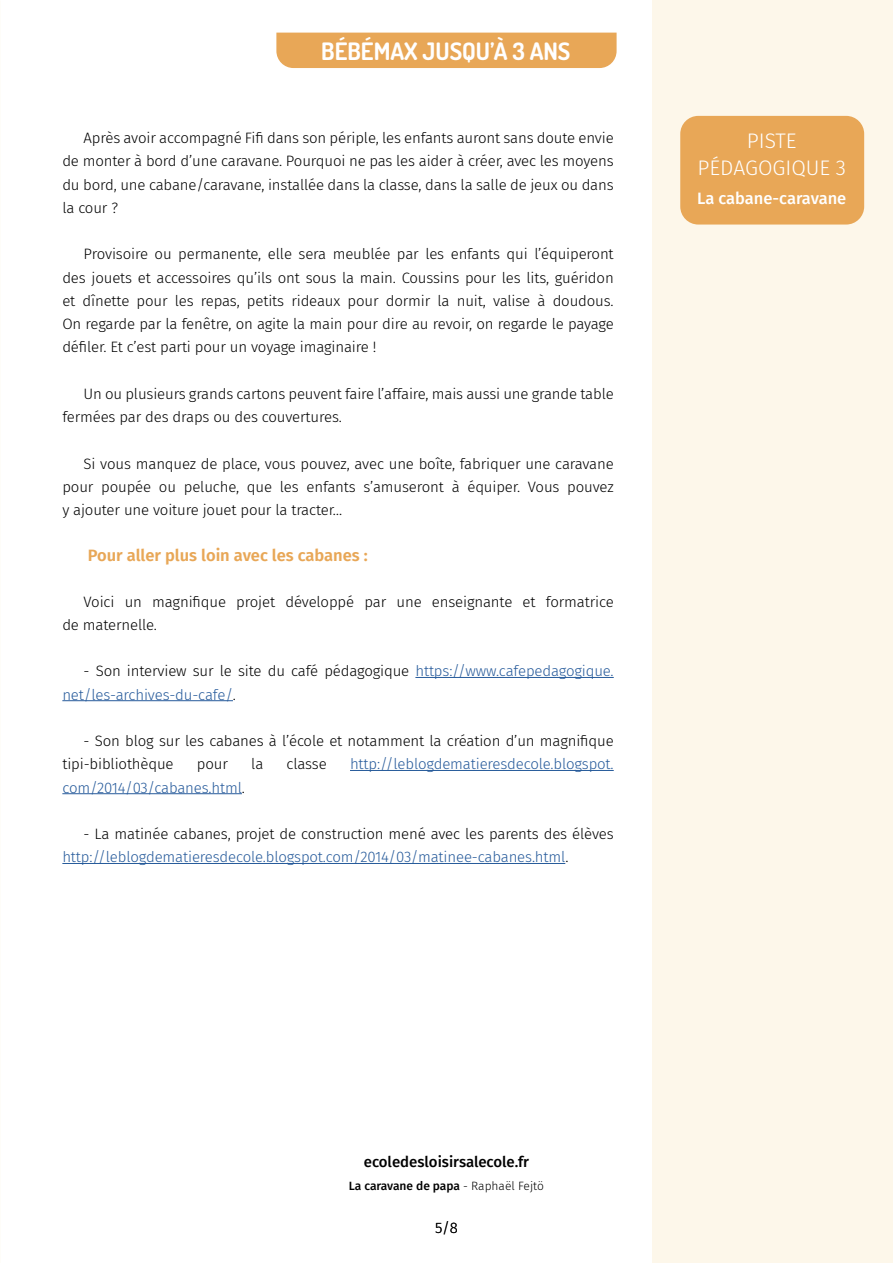
<style>
.page{position:relative;width:893px;height:1263px;background:#fff}
.page>*{position:absolute;margin:0;border:0;box-sizing:border-box;transform-origin:0 0}
.t1{font:700 24px "Dosis";color:#fff}
.t2{font:300 21px/27px "Fira Sans";color:#fff;text-align:center}
.t3{font:600 16.5px "Fira Sans";color:#e8a757}
.t4{font:500 16.5px "Fira Sans";letter-spacing:-.01em;color:#fff}
.t5{font:300 15px/23.2px "Fira Sans";letter-spacing:-.01em;color:#000;text-align:justify}
.t6{font:300 15px/23.2px "Fira Sans";letter-spacing:-.01em;color:#275b9b}
.t7{font:500 15px "Fira Sans";color:#000}
.t8{font:500 12px "Fira Sans";letter-spacing:-.01em;color:#000}
.s1{color:#000}
.s2{font-weight:300}
</style>
<div class="page">
<div style="left:652px;top:0;width:241px;height:1263px;background:#fdf7ea"></div>
<div style="left:276px;top:33px;width:341px;height:35px;background:#e8a757"></div>
<hr style="left:415px;top:677px;width:199px;height:1px;background:#275b9b">
<hr style="left:62px;top:700px;width:171px;height:1px;background:#275b9b">
<hr style="left:350px;top:770px;width:264px;height:1px;background:#275b9b">
<hr style="left:62px;top:793px;width:180px;height:1px;background:#275b9b">
<hr style="left:62px;top:863px;width:503px;height:1px;background:#275b9b">
<div style="left:680px;top:116px;width:184px;height:109px;background:#e8a757;border-radius:18px"></div>
<h1 class="t1" style="left:321px;top:35px;width:251px">BÉBÉMAX JUSQU’À 3 ANS</h1>
<p class="t5" style="left:62px;top:126px;width:553px;text-indent:21px">Après avoir accompagné Fifi dans son périple, les enfants auront sans doute envie de monter à bord d’une caravane. Pourquoi ne pas les aider à créer, avec les moyens du bord, une cabane/caravane, installée dans la classe, dans la salle de jeux ou dans la cour ?</p>
<p class="t5" style="left:62px;top:242px;width:553px;text-indent:21px">Provisoire ou permanente, elle sera meublée par les enfants qui l’équiperont des jouets et accessoires qu’ils ont sous la main. Coussins pour les lits, guéridon et dînette pour les repas, petits rideaux pour dormir la nuit, valise à doudous.<br>On regarde par la fenêtre, on agite la main pour dire au revoir, on regarde le payage défiler. Et c’est parti pour un voyage imaginaire !</p>
<p class="t5" style="left:62px;top:382px;width:553px;text-indent:21px">Un ou plusieurs grands cartons peuvent faire l’affaire, mais aussi une grande table fermées par des draps ou des couvertures.</p>
<p class="t5" style="left:62px;top:452px;width:553px;text-indent:21px">Si vous manquez de place, vous pouvez, avec une boîte, fabriquer une caravane pour poupée ou peluche, que les enfants s’amuseront à équiper. Vous pouvez y ajouter une voiture jouet pour la tracter…</p>
<p class="t3" style="left:88px;top:541px;width:281px">Pour aller plus loin avec les cabanes :</p>
<p class="t5" style="left:62px;top:590px;width:553px;text-indent:21px">Voici un magnifique projet développé par une enseignante et formatrice de maternelle.</p>
<p class="t6" style="left:62px;top:659px;width:553px;text-indent:21px"><span class="s1">- Son interview sur le site du café pédagogique</span> https://www.cafepedagogique. net/les-archives-du-cafe/<span class="s1">.</span></p>
<p class="t5" style="left:62px;top:729px;width:553px;text-indent:21px">- Son blog sur les cabanes à l’école et notamment la création d’un magnifique tipi-bibliothèque</p>
<p class="t5" style="left:197px;top:752px;width:33px">pour</p>
<p class="t5" style="left:251px;top:752px;width:14px">la</p>
<p class="t5" style="left:287px;top:752px;width:42px">classe</p>
<p class="t6" style="left:350px;top:752px;width:265px">http://leblogdematieresdecole.blogspot.</p>
<p class="t6" style="left:62px;top:776px;width:184px">com/2014/03/cabanes.html<span class="s1">.</span></p>
<p class="t6" style="left:62px;top:822px;width:553px;text-indent:21px"><span class="s1">- La matinée cabanes, projet de construction mené avec les parents des élèves </span>http://leblogdematieresdecole.blogspot.com/2014/03/matinee-cabanes.html<span class="s1">.</span></p>
<h2 class="t2" style="left:698px;top:127px;width:150px">PISTE<br>PÉDAGOGIQUE 3</h2>
<p class="t4" style="left:697px;top:185px;width:151px">La cabane-caravane</p>
<p class="t7" style="left:364px;top:1150px;width:167px">ecoledesloisirsalecole.fr</p>
<p class="t8" style="left:349px;top:1176px;width:197px">La caravane de papa <span class="s2">- Raphaël Fejtö</span></p>
<p class="t5" style="left:435px;top:1216px;width:24px">5/8</p>
</div>
